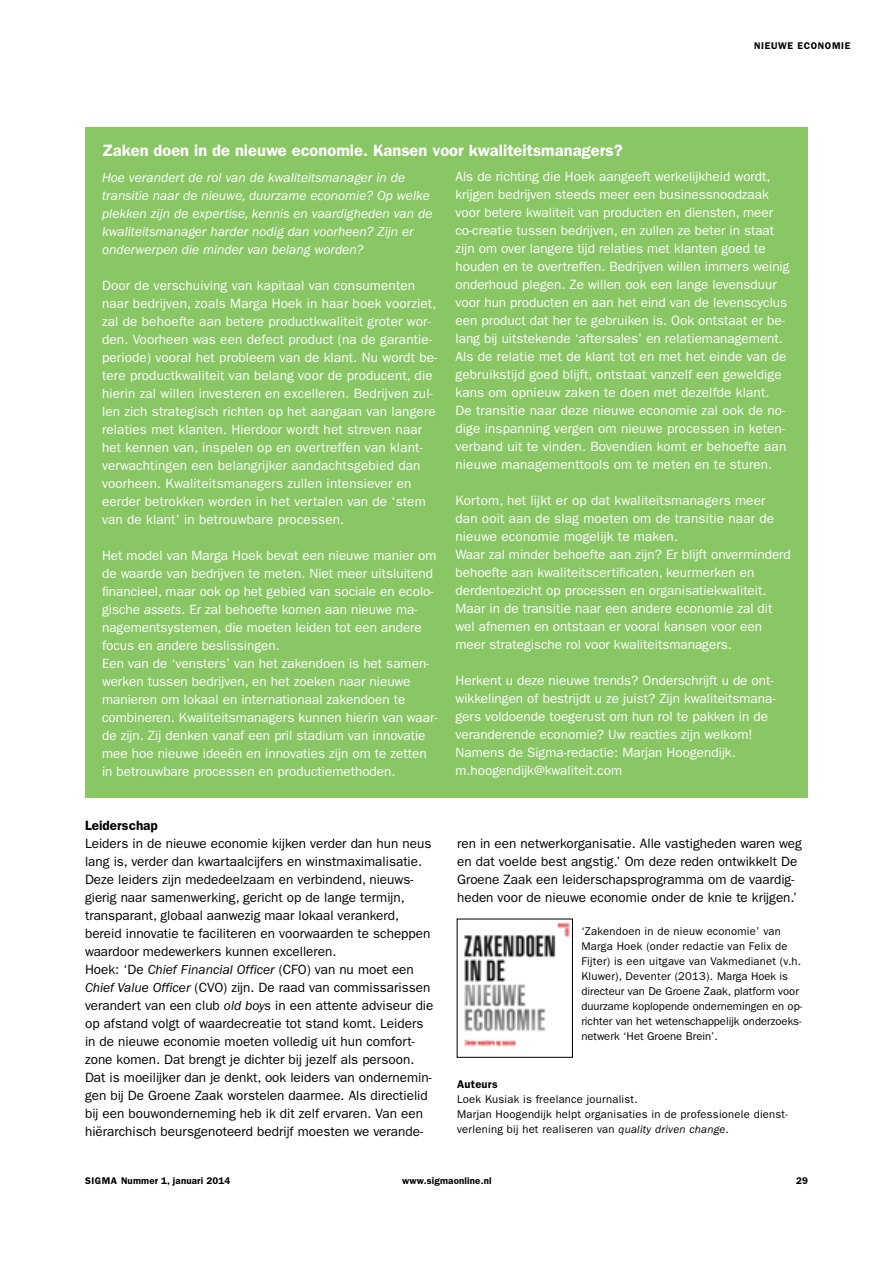
<style>
.page{position:relative;width:893px;height:1263px;background:#fff}
.page>*{position:absolute;margin:0;border:0;box-sizing:border-box;transform-origin:0 0}
.t1{font:600 16.5px "ITC Franklin Gothic Std";color:#fff}
.t2{font:13.5px/18px "ITC Franklin Gothic Std";color:#fff}
.t3{font:13.5px/18px "ITC Franklin Gothic Std";color:#000}
.t4{font:italic 13.5px/18px "ITC Franklin Gothic Std";color:#fff}
.t5{font:600 13.5px "ITC Franklin Gothic Std";color:#000}
.t6{font:11.25px/15px "ITC Franklin Gothic Std";color:#000}
.t7{font:11.25px/15px "ITC Franklin Gothic Std";letter-spacing:.02em;color:#000}
.t8{font:600 11.25px "ITC Franklin Gothic Std";letter-spacing:.02em;color:#000}
.t9{font:600 9.75px "ITC Franklin Gothic Std";letter-spacing:.015em;color:#000}
.t10{font:600 9.75px "ITC Franklin Gothic Std";letter-spacing:.065em;color:#000}
.s1{font-style:italic}
</style>
<div class="page">
<img style="left:464px;top:922px;width:107px;height:125px">
<div style="left:457px;top:919px;width:116px;height:139px;border:1px solid #000"></div>
<div style="left:85px;top:128px;width:723px;height:670px;background:#89c765"></div>
<p class="t10" style="left:754px;top:40px;width:98px">NIEUWE ECONOMIE</p>
<p class="t1" style="left:102px;top:140px;width:522px">Zaken doen in de nieuwe economie. Kansen voor kwaliteitsmanagers?</p>
<p class="t4" style="left:102px;top:168px;width:332px">Hoe verandert de rol van de kwaliteitsmanager in de transitie naar de nieuwe, duurzame economie? Op welke plekken zijn de expertise, kennis en vaardigheden van de kwaliteitsmanager harder nodig dan voorheen? Zijn er onderwerpen die minder van belang worden?</p>
<p class="t2" style="left:102px;top:276px;width:337px">Door de verschuiving van kapitaal van consumenten naar bedrijven, zoals Marga Hoek in haar boek voorziet, zal de behoefte aan betere productkwaliteit groter wor&shy;den. Voorheen was een defect product (na de garantie&shy;periode) vooral het probleem van de klant. Nu wordt be&shy;tere productkwaliteit van belang voor de producent, die hierin zal willen investeren en excelleren. Bedrijven zul&shy;len zich strategisch richten op het aangaan van langere relaties met klanten. Hierdoor wordt het streven naar het kennen van, inspelen op en overtreffen van klant&shy;verwachtingen een belangrijker aandachtsgebied dan voorheen. Kwaliteitsmanagers zullen intensiever en eerder betrokken worden in het vertalen van de ‘stem van de klant’ in betrouwbare processen.</p>
<p class="t2" style="left:102px;top:546px;width:337px">Het model van Marga Hoek bevat een nieuwe manier om de waarde van bedrijven te meten. Niet meer uitsluitend financieel, maar ook op het gebied van sociale en ecolo&shy;gische <span class="s1">assets</span>. Er zal behoefte komen aan nieuwe ma&shy;nagementsystemen, die moeten leiden tot een andere focus en andere beslissingen.<br>Een van de ‘vensters’ van het zakendoen is het samen&shy;werken tussen bedrijven, en het zoeken naar nieuwe manieren om lokaal en internationaal zakendoen te combineren. Kwaliteitsmanagers kunnen hierin van waar&shy;de zijn. Zij denken vanaf een pril stadium van innovatie mee hoe nieuwe ideeën en innovaties zijn om te zetten in betrouwbare processen en productiemethoden.</p>
<p class="t2" style="left:455px;top:168px;width:336px">Als de richting die Hoek aangeeft werkelijkheid wordt, krijgen bedrijven steeds meer een businessnoodzaak voor betere kwaliteit van producten en diensten, meer co-creatie tussen bedrijven, en zullen ze beter in staat zijn om over langere tijd relaties met klanten goed te houden en te overtreffen. Bedrijven willen immers weinig onderhoud plegen. Ze willen ook een lange levensduur voor hun producten en aan het eind van de levenscyclus een product dat her te gebruiken is. Ook ontstaat er be&shy;lang bij uitstekende ‘aftersales’ en relatiemanagement.<br>Als de relatie met de klant tot en met het einde van de gebruikstijd goed blijft, ontstaat vanzelf een geweldige kans om opnieuw zaken te doen met dezelfde klant.<br>De transitie naar deze nieuwe economie zal ook de no&shy;dige inspanning vergen om nieuwe processen in keten&shy;verband uit te vinden. Bovendien komt er behoefte aan nieuwe managementtools om te meten en te sturen.</p>
<p class="t2" style="left:455px;top:492px;width:337px">Kortom, het lijkt er op dat kwaliteitsmanagers meer dan ooit aan de slag moeten om de transitie naar de nieuwe economie mogelijk te maken.<br>Waar zal minder behoefte aan zijn? Er blijft onverminderd behoefte aan kwaliteitscertificaten, keurmerken en derdentoezicht op processen en organisatiekwaliteit.<br>Maar in de transitie naar een andere economie zal dit wel afnemen en ontstaan er vooral kansen voor een meer strategische rol voor kwaliteitsmanagers.</p>
<p class="t2" style="left:455px;top:672px;width:321px">Herkent u deze nieuwe trends? Onderschrijft u de ont&shy;wikkelingen of bestrijdt u ze juist? Zijn kwaliteitsmana&shy;gers voldoende toegerust om hun rol te pakken in de veranderende economie? Uw reacties zijn welkom!<br>Namens de Sigma-redactie: Marjan Hoogendijk. m.hoogendijk@kwaliteit.com</p>
<p class="t5" style="left:85px;top:817px;width:74px">Leiderschap</p>
<p class="t3" style="left:85px;top:834px;width:350px">Leiders in de nieuwe economie kijken verder dan hun neus lang is, verder dan kwartaalcijfers en winstmaximalisatie.<br>Deze leiders zijn mededeelzaam en verbindend, nieuws&shy;gierig naar samenwerking, gericht op de lange termijn, transparant, globaal aanwezig maar lokaal verankerd, bereid innovatie te faciliteren en voorwaarden te scheppen waardoor medewerkers kunnen excelleren.<br>Hoek: ‘De <span class="s1">Chief Financial Officer</span> (CFO) van nu moet een <span class="s1">Chief Value Officer</span> (CVO) zijn. De raad van commissarissen verandert van een club <span class="s1">old boys</span> in een attente adviseur die op afstand volgt of waardecreatie tot stand komt. Leiders in de nieuwe economie moeten volledig uit hun comfort&shy;zone komen. Dat brengt je dichter bij jezelf als persoon.<br>Dat is moeilijker dan je denkt, ook leiders van ondernemin&shy;gen bij De Groene Zaak worstelen daarmee. Als directielid bij een bouwonderneming heb ik dit zelf ervaren. Van een hiërarchisch beursgenoteerd bedrijf moesten we verande-</p>
<p class="t3" style="left:457px;top:834px;width:346px">ren in een netwerkorganisatie. Alle vastigheden waren weg en dat voelde best angstig.’ Om deze reden ontwikkelt De Groene Zaak een leiderschapsprogramma om de vaardig&shy;heden voor de nieuwe economie onder de knie te krijgen.’</p>
<p class="t6" style="left:581px;top:923px;width:222px">‘Zakendoen in de nieuw economie’ van Marga Hoek (onder redactie van Felix de Fijter) is een uitgave van Vakmedianet (v.h.<br>Kluwer), Deventer (2013). Marga Hoek is directeur van De Groene Zaak, platform voor duurzame koplopende ondernemingen en op&shy;richter van het wetenschappelijk onderzoeks&shy;netwerk ‘Het Groene Brein’.</p>
<p class="t8" style="left:457px;top:1077px;width:42px">Auteurs</p>
<p class="t7" style="left:457px;top:1091px;width:332px">Loek Kusiak is freelance journalist.<br>Marjan Hoogendijk helpt organisaties in de professionele dienst&shy;verlening bij het realiseren van <span class="s1">quality driven change</span>.</p>
<p class="t9" style="left:85px;top:1174px;width:147px">SIGMA Nummer 1, januari 2014</p>
<p class="t9" style="left:402px;top:1175px;width:91px">www.sigmaonline.nl</p>
<p class="t9" style="left:796px;top:1175px;width:13px">29</p>
</div>
